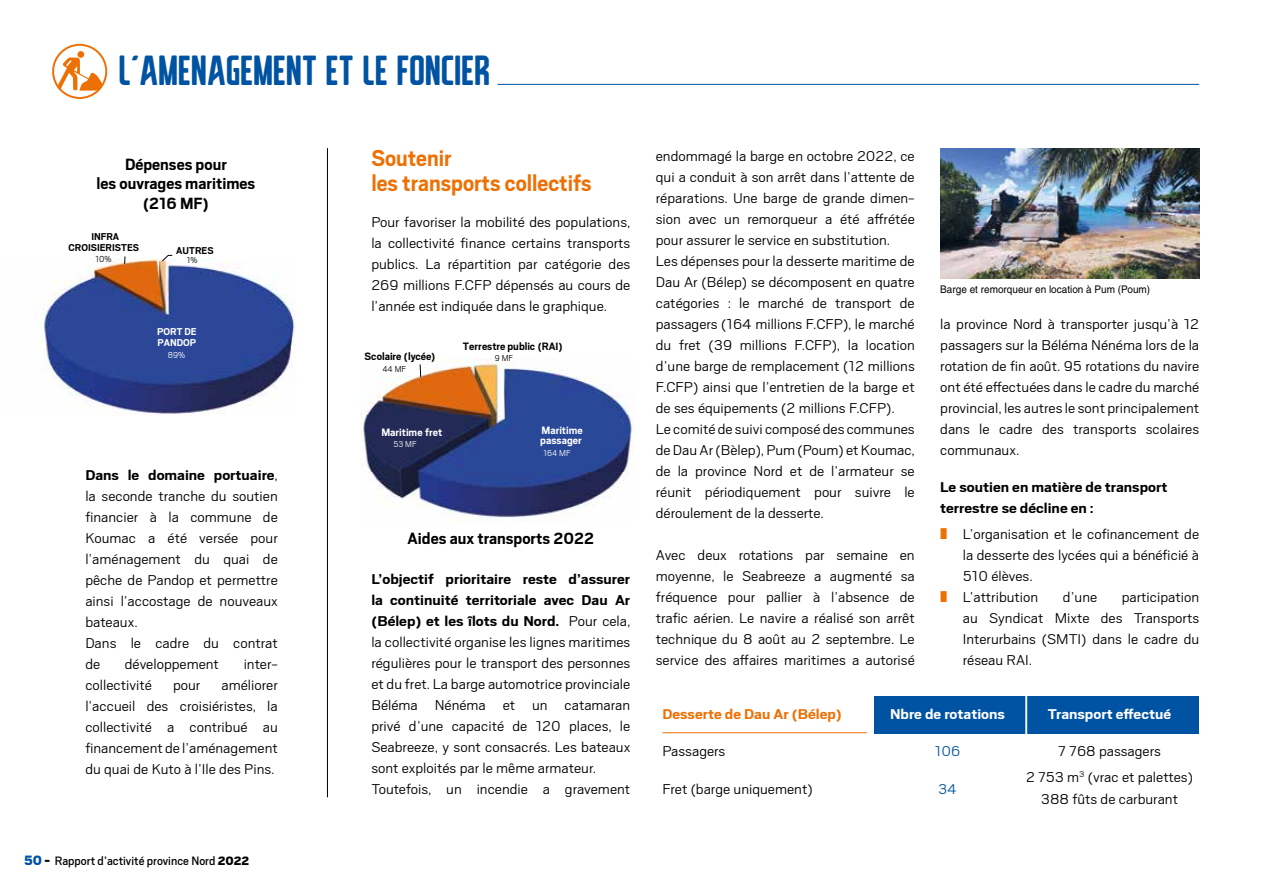
<style>
.page{position:relative;width:1263px;height:893px;background:#fff}
.page>*{position:absolute;margin:0;border:0;box-sizing:border-box;transform-origin:0 0}
.t1{font:42px "The Brown";color:#0053a2}
.t2{font:700 25.5px/25.5px "Scout";color:#ed7004;scale:.95 1}
.t3{font:700 18px/19.5px "Scout";color:#000;text-align:center}
.t4{font:300 15.75px/21px "Scout";color:#000;text-align:justify;scale:1.1 1}
.t5{font:700 15.75px/21px "Scout";color:#000;scale:1.1 1}
.t6{font:700 15.75px "Scout";color:#fff;scale:1.1 1}
.t7{font:700 15.75px "Scout";color:#ed7004;scale:1.1 1}
.t8{font:300 15.75px "Scout";color:#0053a2;scale:1.1 1}
.t9{font:13.5px "Scout";color:#000}
.t10{font:700 11.85px "Scout";color:#000}
.t11{font:700 11.85px/10.2px "Scout";color:#fff}
.t12{font:700 11.1px/10.5px "Scout";color:#000;text-align:center}
.t13{font:700 11.1px/11.6px "Scout";color:#fff}
.t14{font:condensed 10.5px "Helvetica";color:#000;scale:1.16 1}
.t15{font:300 9.6px "Scout";color:#000}
.t16{font:300 9.6px "Scout";color:#fff}
.t17{font:300 9.45px "Scout";color:#fff}
.t18{font:300 9.45px "Scout";color:#000}
.s1{font-weight:700}
.s2{font-weight:900;font-size:15px;color:#0053a2}
.s3{font-weight:900;font-size:15px}
.s4{font-weight:900}
</style>
<div class="page">
<hr style="left:497px;top:84px;width:702px;height:1px;background:#0053a2">
<svg style="left:52px;top:44px;width:55px;height:55px"></svg>
<hr style="left:327px;top:148px;width:1px;height:649px;background:#000">
<div style="left:874px;top:696px;width:325px;height:37px;background:#0053a2"></div>
<hr style="left:662px;top:732px;width:205px;height:1px;background:#ed7004">
<hr style="left:1025px;top:689px;width:2px;height:55px;background:#fff">
<img style="left:43px;top:259px;width:252px;height:156px">
<svg style="left:162px;top:255px;width:11px;height:7px"></svg>
<img style="left:940px;top:149px;width:259px;height:129px">
<img style="left:360px;top:358px;width:275px;height:161px">
<svg style="left:419px;top:364px;width:2px;height:13px"></svg>
<h1 class="t1" style="left:120px;top:50px;width:373px">L'AMENAGEMENT ET LE FONCIER</h1>
<p class="t3" style="left:97px;top:153px;width:160px">Dépenses pour<br>les ouvrages maritimes (216 MF)</p>
<p class="t12" style="left:69px;top:231px;width:72px">INFRA<br>CROISIERISTES</p>
<p class="t15" style="left:96px;top:253px;width:18px">10%</p>
<p class="t12" style="left:176px;top:245px;width:39px">AUTRES</p>
<p class="t15" style="left:187px;top:254px;width:12px">1%</p>
<p class="t13" style="left:157px;top:325px;width:41px">PORT DE<br>PANDOP</p>
<p class="t16" style="left:168px;top:349px;width:19px">89%</p>
<p class="t4" style="left:85px;top:464px;width:177px;text-align:left"><span class="s1">Dans le domaine portuaire</span>, la seconde tranche du soutien financier à la commune de<br>Koumac a été versée pour l’aménagement du quai de pêche de Pandop et permettre ainsi l’accostage de nouveaux bateaux.<br>Dans le cadre du contrat de</p>
<p class="t4" style="left:125px;top:653px;width:87px">développement</p>
<p class="t4" style="left:244px;top:653px;width:33px">inter-</p>
<p class="t4" style="left:85px;top:674px;width:62px">collectivité</p>
<p class="t4" style="left:173px;top:674px;width:26px">pour</p>
<p class="t4" style="left:85px;top:674px;width:176px;text-indent:136px">améliorer l’accueil des croisiéristes, la collectivité a contribué au financement de l’aménagement du quai de Kuto à l’Ile des Pins.</p>
<p class="t9" style="left:24px;top:852px;width:227px"><span class="s2">50</span> <span class="s3">-</span> Rapport d’activité province Nord <span class="s4">2022</span></p>
<h2 class="t2" style="left:371px;top:144px;width:233px">Soutenir<br>les transports collectifs</h2>
<p class="t4" style="left:371px;top:211px;width:237px">Pour favoriser la mobilité des populations, la collectivité finance certains transports publics. La répartition par catégorie des 269 millions F.CFP dépensés au cours de l’année est indiquée dans le graphique.</p>
<p class="t10" style="left:365px;top:349px;width:72px">Scolaire (lycée)</p>
<p class="t18" style="left:382px;top:363px;width:25px">44 MF</p>
<p class="t10" style="left:463px;top:339px;width:101px">Terrestre public (RAI)</p>
<p class="t18" style="left:495px;top:352px;width:20px">9MF</p>
<p class="t11" style="left:381px;top:426px;width:62px">Maritime fret</p>
<p class="t17" style="left:393px;top:438px;width:25px">53 MF</p>
<p class="t11" style="left:540px;top:425px;width:44px">Maritime passager</p>
<p class="t17" style="left:543px;top:447px;width:29px">164 MF</p>
<p class="t3" style="left:408px;top:528px;width:188px">Aides aux transports 2022</p>
<p class="t4" style="left:371px;top:568px;width:237px;text-align:left"><span class="s1">L’objectif prioritaire reste d’assurer la continuité territoriale avec Dau Ar (Bélep) et les îlots du Nord.</span> Pour cela, la collectivité organise les lignes maritimes régulières pour le transport des personnes et du fret. La barge automotrice provinciale Béléma Nénéma et un catamaran privé d’une capacité de 120 places, le Seabreeze, y sont consacrés. Les bateaux sont exploités par le même armateur.<br>Toutefois, un incendie a gravement</p>
<p class="t4" style="left:656px;top:144px;width:237px;text-align:left">endommagé la barge en octobre 2022, ce qui a conduit à son arrêt dans l’attente de réparations. Une barge de grande dimen&shy;sion avec un remorqueur a été affrétée pour assurer le service en substitution.<br>Les dépenses pour la desserte maritime de Dau Ar (Bélep) se décomposent en quatre catégories : le marché de transport de passagers (164 millions F.CFP), le marché du fret (39 millions F.CFP), la location d’une barge de remplacement (12 millions F.CFP) ainsi que l’entretien de la barge et de ses équipements (2 millions F.CFP).<br>Le comité de suivi composé des communes de Dau Ar (Bèlep), Pum (Poum) et Koumac, de la province Nord et de l’armateur se réunit périodiquement pour suivre le déroulement de la desserte.</p>
<p class="t4" style="left:656px;top:543px;width:237px">Avec deux rotations par semaine en moyenne, le Seabreeze a augmenté sa fréquence pour pallier à l’absence de trafic aérien. Le navire a réalisé son arrêt technique du 8 août au 2 septembre. Le service des affaires maritimes a autorisé</p>
<p class="t14" style="left:940px;top:283px;width:182px">Barge et remorqueur en location à Pum (Poum)</p>
<p class="t4" style="left:940px;top:313px;width:237px">la province Nord à transporter jusqu’à 12 passagers sur la Béléma Nénéma lors de la rotation de fin août. 95 rotations du navire ont été effectuées dans le cadre du marché provincial, les autres le sont principalement dans le cadre des transports scolaires communaux.</p>
<p class="t5" style="left:940px;top:476px;width:208px">Le soutien en matière de transport terrestre se décline en :</p>
<p class="t4" style="left:963px;top:523px;width:216px;text-align:left">L’organisation et le cofinancement de la desserte des lycées qui a bénéficié à<br>510 élèves.<br>L’attribution</p>
<p class="t4" style="left:1063px;top:586px;width:33px">d’une</p>
<p class="t4" style="left:963px;top:586px;width:216px;text-indent:159px">participation au Syndicat Mixte des Transports Interurbains (SMTI) dans le cadre du réseau RAI.</p>
<p class="t7" style="left:662px;top:704px;width:165px">Desserte de Dau Ar (Bélep)</p>
<p class="t6" style="left:890px;top:704px;width:106px">Nbre de rotations</p>
<p class="t6" style="left:1048px;top:704px;width:114px">Transport effectué</p>
<p class="t4" style="left:662px;top:740px;width:59px">Passagers</p>
<p class="t8" style="left:935px;top:741px;width:25px">106</p>
<p class="t4" style="left:1058px;top:740px;width:95px">7 768 passagers</p>
<p class="t4" style="left:662px;top:778px;width:138px">Fret (barge uniquement)</p>
<p class="t8" style="left:938px;top:779px;width:19px">34</p>
<p class="t4" style="left:1026px;top:765px;width:153px;line-height:22.5px;text-align:center">2 753 m<sup>3</sup> (vrac et palettes)<br>388 fûts de carburant</p>
</div>
